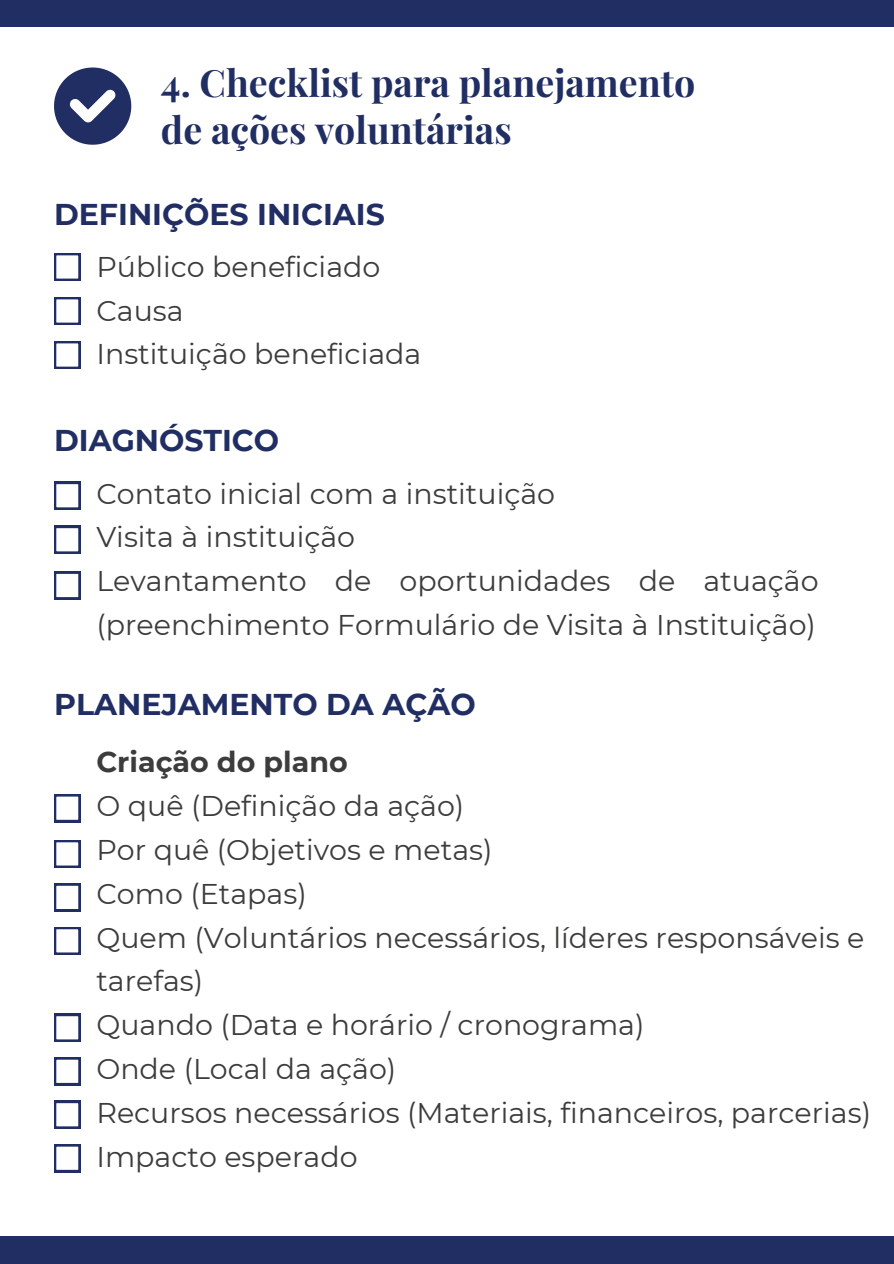
<style>
.page{position:relative;width:894px;height:1264px;background:#fff}
.page>*{position:absolute;margin:0;border:0;box-sizing:border-box;transform-origin:0 0}
.t1{font:700 37.5px/47.2px "Playfair Display";color:#212e63}
.t2{font:700 30px "Montserrat";color:#212e63}
.t3{font:28.5px/43.8px "Montserrat";color:#3c3c3b}
.t4{font:700 28.5px "Montserrat";color:#3c3c3b}
</style>
<div class="page">
<div style="left:0;top:1236px;width:893px;height:27px;background:#212e63"></div>
<div style="left:0;top:0;width:893px;height:27px;background:#212e63"></div>
<svg style="left:54px;top:253px;width:26px;height:28px"></svg>
<svg style="left:54px;top:297px;width:26px;height:28px"></svg>
<svg style="left:54px;top:341px;width:26px;height:28px"></svg>
<svg style="left:54px;top:482px;width:26px;height:27px"></svg>
<svg style="left:54px;top:526px;width:26px;height:27px"></svg>
<svg style="left:54px;top:571px;width:26px;height:28px"></svg>
<svg style="left:54px;top:794px;width:26px;height:28px"></svg>
<svg style="left:54px;top:840px;width:26px;height:27px"></svg>
<svg style="left:54px;top:883px;width:26px;height:28px"></svg>
<svg style="left:54px;top:927px;width:26px;height:27px"></svg>
<svg style="left:54px;top:1013px;width:26px;height:28px"></svg>
<svg style="left:54px;top:1057px;width:26px;height:28px"></svg>
<svg style="left:54px;top:1100px;width:26px;height:28px"></svg>
<svg style="left:54px;top:1144px;width:26px;height:28px"></svg>
<svg style="left:54px;top:67px;width:77px;height:78px"></svg>
<p class="t1" style="left:161px;top:58px;width:535px">4. Checklist para planejamento de ações voluntárias</p>
<h1 class="t2" style="left:54px;top:195px;width:332px">DEFINIÇÕES INICIAIS</h1>
<p class="t3" style="left:96px;top:244px;width:285px">Público beneficiado</p>
<h2 class="t3" style="left:96px;top:288px;width:89px">Causa</h2>
<p class="t3" style="left:96px;top:332px;width:326px">Instituição beneficiada</p>
<p class="t2" style="left:54px;top:422px;width:227px">DIAGNÓSTICO</p>
<p class="t3" style="left:96px;top:471px;width:460px">Contato inicial com a instituição</p>
<h2 class="t3" style="left:96px;top:515px;width:260px">Visita à instituição</h2>
<p class="t3" style="left:96px;top:559px;width:723px">Levantamento de oportunidades de atuação (preenchimento Formulário de Visita à Instituição)</p>
<p class="t2" style="left:54px;top:686px;width:423px">PLANEJAMENTO DA AÇÃO</p>
<p class="t4" style="left:96px;top:744px;width:253px">Criação do plano</p>
<h2 class="t3" style="left:96px;top:783px;width:369px">O quê (Definição da ação)</h2>
<p class="t3" style="left:96px;top:827px;width:397px">Por quê (Objetivos e metas)</p>
<p class="t3" style="left:96px;top:871px;width:212px">Como (Etapas)</p>
<p class="t3" style="left:96px;top:915px;width:769px">Quem (Voluntários necessários, líderes responsáveis e tarefas)</p>
<p class="t3" style="left:96px;top:1003px;width:549px">Quando (Data e horário / cronograma)</p>
<p class="t3" style="left:96px;top:1047px;width:301px">Onde (Local da ação)</p>
<p class="t3" style="left:96px;top:1090px;width:776px">Recursos necessários (Materiais, financeiros, parcerias)</p>
<p class="t3" style="left:96px;top:1134px;width:263px">Impacto esperado</p>
</div>
